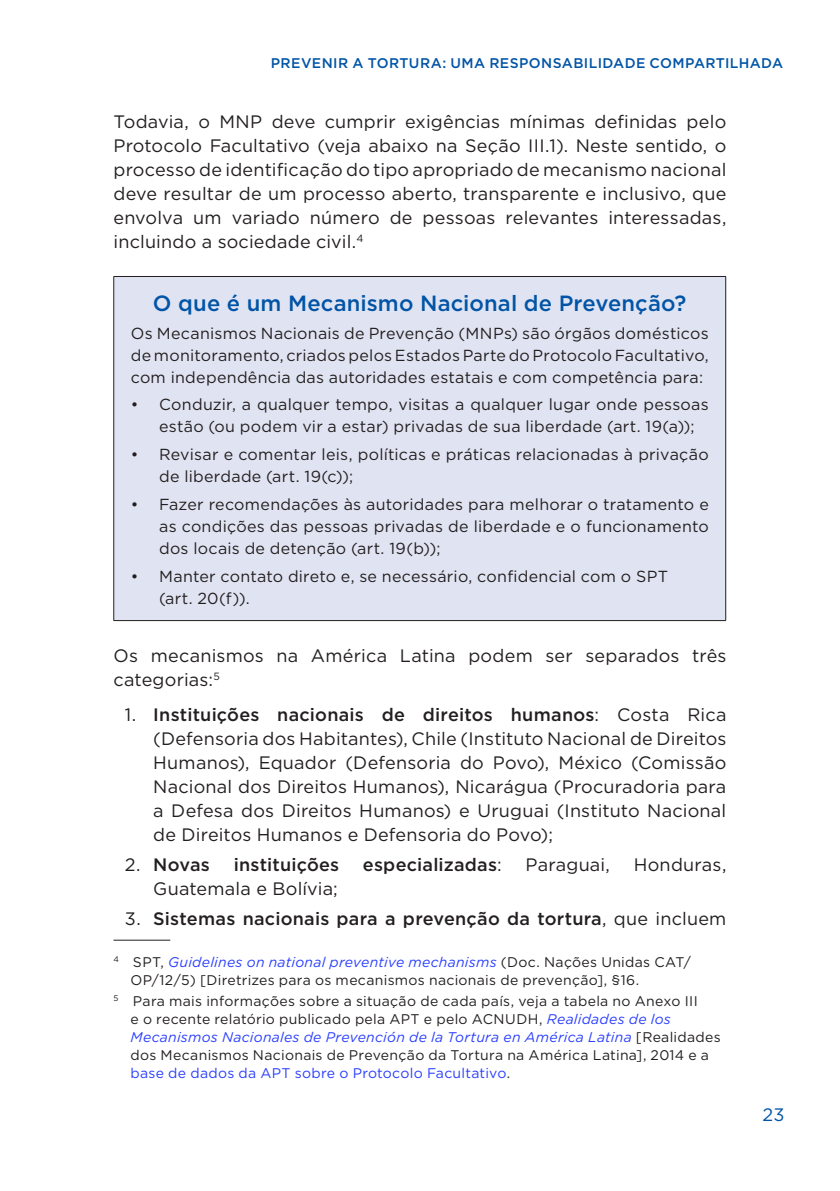
<style>
.page{position:relative;width:840px;height:1191px;background:#fff}
.page>*{position:absolute;margin:0;border:0;box-sizing:border-box;transform-origin:0 0}
.t1{font:500 22px "Gotham";letter-spacing:.005em;color:#0154a6}
.t2{font:18px/24px "Gotham";letter-spacing:.01em;color:#231f20;text-align:justify}
.t3{font:500 18px "Gotham";letter-spacing:.01em;color:#231f20}
.t4{font:18px "Gotham";color:#0154a6}
.t5{font:16px/22px "Gotham";letter-spacing:.015em;color:#231f20}
.t6{font:14px/18px "Gotham";letter-spacing:.02em;color:#231f20}
.t7{font:500 14px "Gotham";letter-spacing:.03em;color:#0154a6}
.s1{font-weight:500}
.s2{font-weight:400}
.s3{font-style:italic;color:#2a3fff}
.s4{color:#2a3fff}
</style>
<div class="page">
<div style="left:114px;top:276px;width:611px;height:344px;background:#e0e4f2"></div>
<hr style="left:113px;top:276px;width:612px;height:1px;background:#231f20">
<hr style="left:113px;top:277px;width:1px;height:343px;background:#231f20">
<hr style="left:725px;top:277px;width:1px;height:343px;background:#231f20">
<hr style="left:113px;top:620px;width:612px;height:1px;background:#231f20">
<hr style="left:113px;top:939px;width:57px;height:1px;background:#231f20">
<p class="t7" style="left:271px;top:54px;width:513px">PREVENIR A TORTURA: UMA RESPONSABILIDADE COMPARTILHADA</p>
<p class="t2" style="left:113px;top:109px;width:614px">Todavia, o MNP deve cumprir exigências mínimas definidas pelo Protocolo Facultativo (veja abaixo na Seção III.1). Neste sentido, o processo de identificação do tipo apropriado de mecanismo nacional deve resultar de um processo aberto, transparente e inclusivo, que envolva um variado número de pessoas relevantes interessadas, incluindo a sociedade civil.<sup>4</sup></p>
<p class="t1" style="left:153px;top:290px;width:534px">O que é um Mecanismo Nacional de Prevenção?</p>
<p class="t5" style="left:131px;top:322px;width:579px;text-align:justify">Os Mecanismos Nacionais de Prevenção (MNPs) são órgãos domésticos de monitoramento, criados pelos Estados Parte do Protocolo Facultativo, com independência das autoridades estatais e com competência para:</p>
<p class="t5" style="left:159px;top:394px;width:550px;text-indent:-28px">• Conduzir, a qualquer tempo, visitas a qualquer lugar onde pessoas estão (ou podem vir a estar) privadas de sua liberdade (art. 19(a));</p>
<p class="t5" style="left:159px;top:443px;width:550px;text-indent:-28px">• Revisar e comentar leis, políticas e práticas relacionadas à privação de liberdade (art. 19(c));</p>
<p class="t5" style="left:159px;top:493px;width:551px;text-align:justify;text-indent:-28px">• Fazer recomendações às autoridades para melhorar o tratamento e as condições das pessoas privadas de liberdade e o funcionamento dos locais de detenção (art. 19(b));</p>
<p class="t5" style="left:159px;top:565px;width:510px;text-indent:-28px">• Manter contato direto e, se necessário, confidencial com o SPT (art. 20(f)).</p>
<p class="t2" style="left:113px;top:643px;width:614px">Os mecanismos na América Latina podem ser separados três categorias:<sup>5</sup></p>
<p class="t2" style="left:153px;top:702px;width:574px;text-indent:-28px">1. <span class="s1">Instituições nacionais de direitos humanos</span>: Costa Rica (Defensoria dos Habitantes), Chile (Instituto Nacional de Direitos Humanos), Equador (Defensoria do Povo), México (Comissão Nacional dos Direitos Humanos), Nicarágua (Procuradoria para a Defesa dos Direitos Humanos) e Uruguai (Instituto Nacional de Direitos Humanos e Defensoria do Povo);</p>
<p class="t3" style="left:125px;top:853px;width:87px"><span class="s2">2.</span> Novas</p>
<p class="t3" style="left:233px;top:853px;width:107px">instituições</p>
<p class="t3" style="left:363px;top:853px;width:140px">especializadas<span class="s2">:</span></p>
<p class="t2" style="left:525px;top:852px;width:86px">Paraguai,</p>
<p class="t2" style="left:633px;top:852px;width:94px">Honduras,</p>
<p class="t2" style="left:153px;top:876px;width:186px">Guatemala e Bolívia;</p>
<p class="t3" style="left:125px;top:907px;width:602px"><span class="s2">3.</span> Sistemas nacionais para a prevenção da tortura<span class="s2">, que incluem</span></p>
<p class="t6" style="left:130px;top:952px;width:561px;text-indent:-17px"><sup>4</sup> SPT, <span class="s3">Guidelines on national preventive mechanisms</span> (Doc. Nações Unidas CAT/<br>OP/12/5) [Diretrizes para os mecanismos nacionais de prevenção], §16.</p>
<p class="t6" style="left:130px;top:991px;width:591px;text-indent:-17px"><sup>5</sup> Para mais informações sobre a situação de cada país, veja a tabela no Anexo III<br>e o recente relatório publicado pela APT e pelo ACNUDH, <span class="s3">Realidades de los Mecanismos Nacionales de Prevención de la Tortura en América Latina</span> [Realidades dos Mecanismos Nacionais de Prevenção da Tortura na América Latina], 2014 e a <span class="s4">base de dados da APT sobre o Protocolo Facultativo</span>.</p>
<p class="t4" style="left:762px;top:1103px;width:24px">23</p>
</div>
